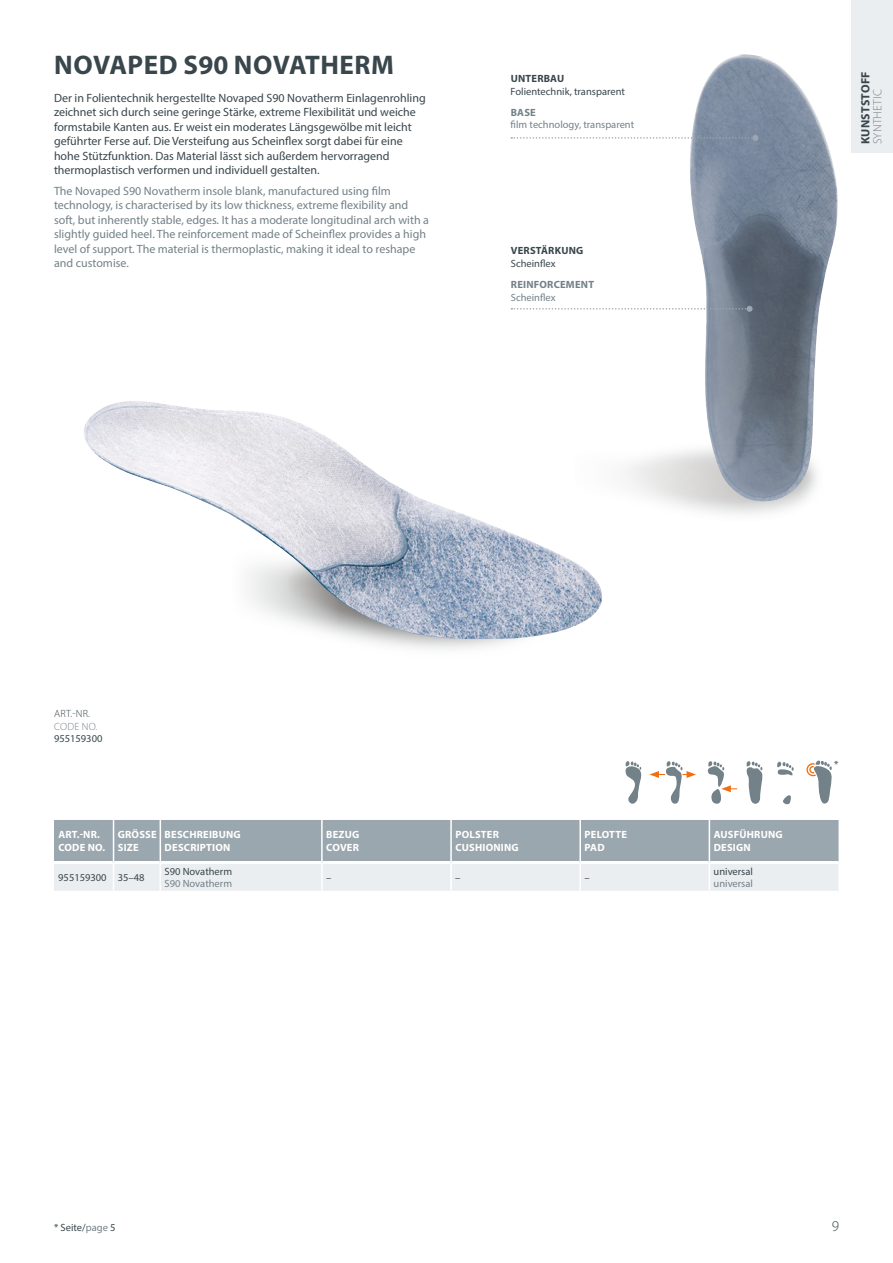
<style>
.page{position:relative;width:893px;height:1263px;background:#fff}
.page>*{position:absolute;margin:0;border:0;box-sizing:border-box;transform-origin:0 0}
.t1{font:700 27px "Myriad Pro";letter-spacing:.02em;color:#39464c}
.t2{font:300 15px "Myriad Pro";color:#39464c}
.t3{font:12px/14.4px "Myriad Pro";color:#39464c}
.t4{font:12px/14.4px "Myriad Pro";color:#738188}
.t5{font:700 12px "Myriad Pro";letter-spacing:.02em;color:#39464c}
.t6{font:300 12px "Myriad Pro";letter-spacing:.02em;color:#738188}
.t7{font:700 10.5px/12.6px "Myriad Pro";letter-spacing:.02em;color:#fff}
.t8{font:10.5px "Myriad Pro";color:#39464c}
.t9{font:10.5px "Myriad Pro";color:#738188}
.t10{font:700 10.5px "Myriad Pro";letter-spacing:.02em;color:#39464c}
.t11{font:700 10.5px "Myriad Pro";letter-spacing:.02em;color:#738188}
.t12{font:300 10.5px "Myriad Pro";color:#39464c}
.t13{font:300 10.5px "Myriad Pro";letter-spacing:.02em;color:#738188}
.s1{color:#738188}
</style>
<div class="page">
<div style="left:852px;top:0;width:41px;height:153px;background:#ebeef0"></div>
<img style="left:689px;top:54px;width:149px;height:448px">
<img style="left:84px;top:401px;width:518px;height:238px">
<svg style="left:511px;top:306px;width:242px;height:6px"></svg>
<svg style="left:54px;top:820px;width:784px;height:71px;background:#bec6cb"></svg>
<svg style="left:511px;top:135px;width:247px;height:6px"></svg>
<svg style="left:783px;top:795px;width:8px;height:10px"></svg>
<svg style="left:777px;top:762px;width:17px;height:14px"></svg>
<svg style="left:806px;top:760px;width:26px;height:44px"></svg>
<div style="left:809px;top:766px;width:8px;height:7px;border:1px solid #f16e11;border-radius:50%"></div>
<svg style="left:746px;top:761px;width:17px;height:43px"></svg>
<svg style="left:707px;top:761px;width:30px;height:43px"></svg>
<svg style="left:625px;top:761px;width:71px;height:43px"></svg>
<h1 class="t1" style="left:54px;top:48px;width:341px">NOVAPED S90 NOVATHERM</h1>
<p class="t3" style="left:54px;top:90px;width:373px">Der in Folientechnik hergestellte Novaped S90 Novatherm Einlagenrohling zeichnet sich durch seine geringe Stärke, extreme Flexibilität und weiche formstabile Kanten aus. Er weist ein moderates Längsgewölbe mit leicht geführter Ferse auf. Die Versteifung aus Scheinflex sorgt dabei für eine hohe Stützfunktion. Das Material lässt sich außerdem hervorragend thermoplastisch verformen und individuell gestalten.</p>
<p class="t4" style="left:54px;top:183px;width:377px">The Novaped S90 Novatherm insole blank, manufactured using film technology, is characterised by its low thickness, extreme flexibility and soft, but inherently stable, edges. It has a moderate longitudinal arch with a slightly guided heel. The reinforcement made of Scheinflex provides a high level of support. The material is thermoplastic, making it ideal to reshape and customise.</p>
<p class="t10" style="left:511px;top:72px;width:55px">UNTERBAU</p>
<p class="t8" style="left:511px;top:85px;width:116px">Folientechnik, transparent</p>
<p class="t11" style="left:511px;top:105px;width:27px">BASE</p>
<p class="t9" style="left:511px;top:118px;width:125px">film technology, transparent</p>
<p class="t10" style="left:511px;top:244px;width:74px">VERSTÄRKUNG</p>
<p class="t8" style="left:511px;top:257px;width:46px">Scheinflex</p>
<p class="t11" style="left:511px;top:278px;width:85px">REINFORCEMENT</p>
<p class="t9" style="left:511px;top:291px;width:46px">Scheinflex</p>
<p class="t5" style="left:858px;top:144px;width:74px;rotate:-90deg">KUNSTSTOFF</p>
<p class="t6" style="left:870px;top:144px;width:57px;rotate:-90deg">SYNTHETIC</p>
<p class="t12" style="left:54px;top:707px;width:37px">ART.-NR.</p>
<p class="t13" style="left:54px;top:720px;width:45px">CODE NO.</p>
<p class="t8" style="left:54px;top:732px;width:50px">955159300</p>
<p class="t7" style="left:58px;top:828px;width:48px">ART.-NR.<br>CODE NO.</p>
<p class="t7" style="left:118px;top:828px;width:40px">GRÖSSE<br>SIZE</p>
<p class="t7" style="left:165px;top:828px;width:78px">BESCHREIBUNG<br>DESCRIPTION</p>
<p class="t7" style="left:326px;top:828px;width:35px">BEZUG<br>COVER</p>
<p class="t7" style="left:455px;top:828px;width:65px">POLSTER<br>CUSHIONING</p>
<p class="t7" style="left:585px;top:828px;width:44px">PELOTTE<br>PAD</p>
<p class="t7" style="left:714px;top:828px;width:70px">AUSFÜHRUNG<br>DESIGN</p>
<p class="t8" style="left:58px;top:871px;width:88px">955159300 35–48</p>
<p class="t8" style="left:165px;top:865px;width:69px">S90 Novatherm</p>
<p class="t9" style="left:165px;top:877px;width:69px">S90 Novatherm</p>
<p class="t8" style="left:714px;top:865px;width:41px">universal</p>
<p class="t9" style="left:714px;top:877px;width:41px">universal</p>
<p class="t8" style="left:326px;top:871px;width:7px">–</p>
<p class="t8" style="left:455px;top:871px;width:7px">–</p>
<p class="t8" style="left:584px;top:871px;width:7px">–</p>
<p class="t8" style="left:834px;top:758px;width:6px">*</p>
<p class="t8" style="left:54px;top:1221px;width:63px">* Seite/<span class="s1">page</span> 5</p>
<p class="t2" style="left:832px;top:1217px;width:9px">9</p>
</div>
